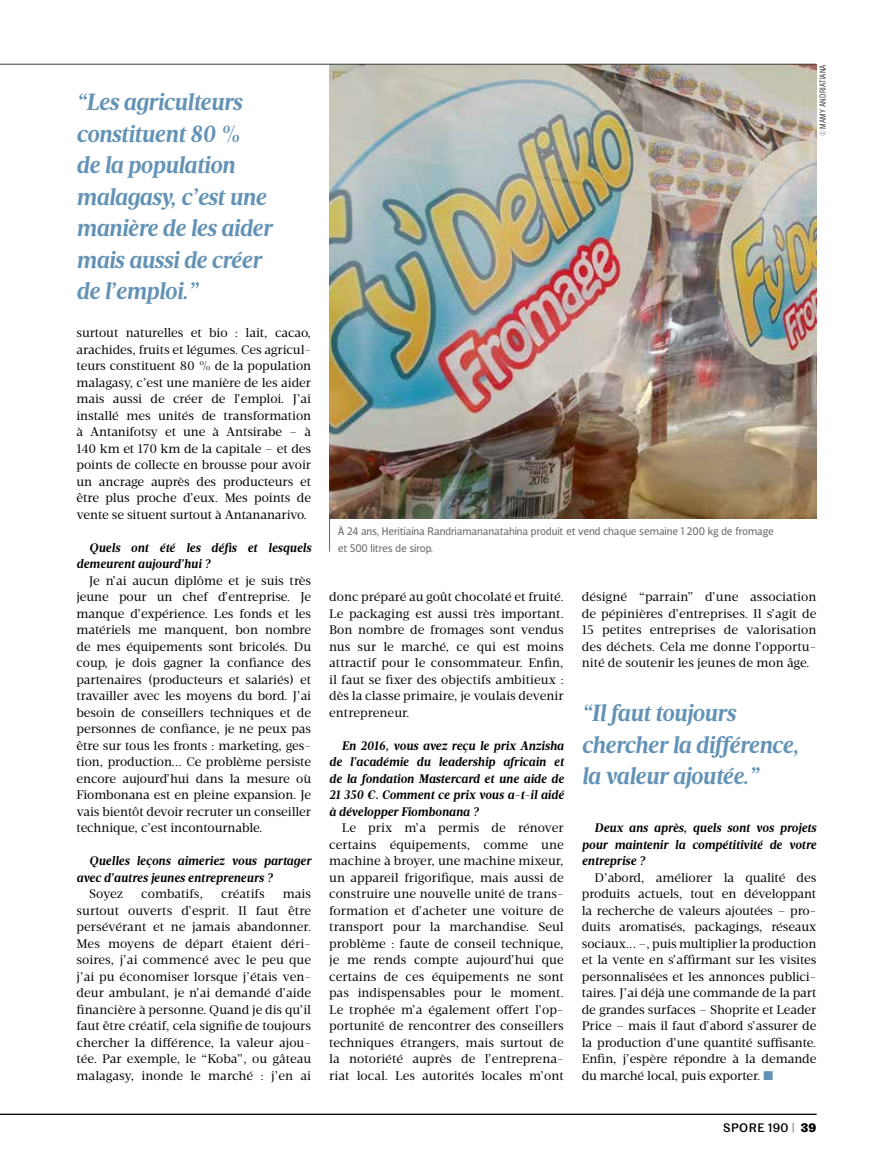
<style>
.page{position:relative;width:893px;height:1170px;background:#fff}
.page>*{position:absolute;margin:0;border:0;box-sizing:border-box;transform-origin:0 0}
.t1{font:italic 700 24px/31.5px "Velino Text";letter-spacing:-.02em;color:#6292b5}
.t2{font:12.75px/16.5px "Velino Text";letter-spacing:-.005em;color:#000;text-align:justify}
.t3{font:italic 700 12.75px/16.5px "Velino Text";color:#000}
.t4{font:500 12px "Marr Sans";letter-spacing:.035em;color:#000}
.t5{font:11.25px/16.5px "Velino Sans";letter-spacing:-.01em;color:#6f7070}
.t6{font:300 9px "Velino Sans Condensed";letter-spacing:.02em;color:#383937}
.s1{color:#6292b5}
.s2{font-weight:300}
.s3{font-weight:700}
</style>
<div class="page">
<img style="left:329px;top:65px;width:487px;height:453px">
<hr style="left:329px;top:518px;width:1px;height:33px;background:#626463">
<hr style="left:0;top:1113px;width:816px;height:1px;background:#000">
<hr style="left:0;top:64px;width:816px;height:1px;background:#383937">
<h1 class="t1" style="left:76px;top:87px;width:197px">“Les agriculteurs constituent 80 %<br>de la population malagasy, c’est une manière de les aider mais aussi de créer de l’emploi.”</h1>
<p class="t2" style="left:77px;top:324px;width:236px">surtout naturelles et bio : lait, cacao, arachides, fruits et légumes. Ces agricul&shy;teurs constituent 80 % de la population malagasy, c’est une manière de les aider mais aussi de créer de l’emploi. J’ai installé mes unités de transformation à Antanifotsy et une à Antsirabe – à 140 km et 170 km de la capitale – et des points de collecte en brousse pour avoir un ancrage auprès des producteurs et être plus proche d’eux. Mes points de vente se situent surtout à Antananarivo.</p>
<p class="t3" style="left:77px;top:539px;width:236px;text-indent:13px">Quels ont été les défis et lesquels demeurent aujourd’hui ?</p>
<p class="t2" style="left:77px;top:572px;width:236px;text-indent:13px">Je n’ai aucun diplôme et je suis très jeune pour un chef d’entreprise. Je manque d’expérience. Les fonds et les matériels me manquent, bon nombre de mes équipements sont bricolés. Du coup, je dois gagner la confiance des partenaires (producteurs et salariés) et travailler avec les moyens du bord. J’ai besoin de conseillers techniques et de personnes de confiance, je ne peux pas être sur tous les fronts : marketing, ges&shy;tion, production... Ce problème persiste encore aujourd’hui dans la mesure où Fiombonana est en pleine expansion. Je vais bientôt devoir recruter un conseiller technique, c’est incontournable.</p>
<p class="t3" style="left:77px;top:852px;width:236px;text-indent:13px">Quelles leçons aimeriez vous partager avec d’autres jeunes entrepreneurs ?</p>
<p class="t2" style="left:89px;top:885px;width:35px">Soyez</p>
<p class="t2" style="left:141px;top:885px;width:63px">combatifs,</p>
<p class="t2" style="left:221px;top:885px;width:45px">créatifs</p>
<p class="t2" style="left:77px;top:885px;width:236px;text-indent:206px">mais surtout ouverts d’esprit. Il faut être persévérant et ne jamais abandonner.<br>Mes moyens de départ étaient déri&shy;soires, j’ai commencé avec le peu que j’ai pu économiser lorsque j’étais ven&shy;deur ambulant, je n’ai demandé d’aide financière à personne. Quand je dis qu’il faut être créatif, cela signifie de toujours chercher la différence, la valeur ajou&shy;tée. Par exemple, le “Koba”, ou gâteau malagasy, inonde le marché : j’en ai</p>
<p class="t6" style="left:818px;top:136px;width:73px;rotate:-90deg">© MAMY ANDRIATIANA</p>
<p class="t5" style="left:338px;top:523px;width:438px">À 24 ans, Heritiaina Randriamananatahina produit et vend chaque semaine 1 200 kg de fromage et 500 litres de sirop.</p>
<p class="t2" style="left:329px;top:588px;width:236px">donc préparé au goût chocolaté et fruité.<br>Le packaging est aussi très important.<br>Bon nombre de fromages sont vendus nus sur le marché, ce qui est moins attractif pour le consommateur. Enfin, il faut se fixer des objectifs ambitieux : dès la classe primaire, je voulais devenir entrepreneur.</p>
<p class="t3" style="left:329px;top:737px;width:236px;text-align:justify;text-indent:13px">En 2016, vous avez reçu le prix Anzisha de l’académie du leadership africain et de la fondation Mastercard et une aide de 21 350 €. Comment ce prix vous a-t-il aidé à développer Fiombonana ?</p>
<p class="t2" style="left:329px;top:819px;width:236px;text-indent:13px">Le prix m’a permis de rénover certains équipements, comme une machine à broyer, une machine mixeur, un appareil frigorifique, mais aussi de construire une nouvelle unité de trans&shy;formation et d’acheter une voiture de transport pour la marchandise. Seul problème : faute de conseil technique, je me rends compte aujourd’hui que certains de ces équipements ne sont pas indispensables pour le moment.<br>Le trophée m’a également offert l’op&shy;portunité de rencontrer des conseillers techniques étrangers, mais surtout de la notoriété auprès de l’entreprena&shy;riat local. Les autorités locales m’ont</p>
<p class="t2" style="left:582px;top:588px;width:236px">désigné “parrain” d’une association de pépinières d’entreprises. Il s’agit de 15 petites entreprises de valorisation des déchets. Cela me donne l’opportu&shy;nité de soutenir les jeunes de mon âge.</p>
<h1 class="t1" style="left:581px;top:697px;width:219px">“Il faut toujours chercher la différence, la valeur ajoutée.”</h1>
<p class="t3" style="left:582px;top:819px;width:236px;text-align:justify;text-indent:13px">Deux ans après, quels sont vos projets pour maintenir la compétitivité de votre entreprise ?</p>
<p class="t2" style="left:582px;top:869px;width:236px;text-indent:13px">D’abord, améliorer la qualité des produits actuels, tout en développant la recherche de valeurs ajoutées – pro&shy;duits aromatisés, packagings, réseaux sociaux... –, puis multiplier la production et la vente en s’affirmant sur les visites personnalisées et les annonces publici&shy;taires. J’ai déjà une commande de la part de grandes surfaces – Shoprite et Leader Price – mais il faut d’abord s’assurer de la production d’une quantité suffisante.<br>Enfin, j’espère répondre à la demande du marché local, puis exporter. <span class="s1">■</span></p>
<p class="t4" style="left:723px;top:1118px;width:95px">SPORE 190 <span class="s2">|</span> <span class="s3">39</span></p>
</div>
